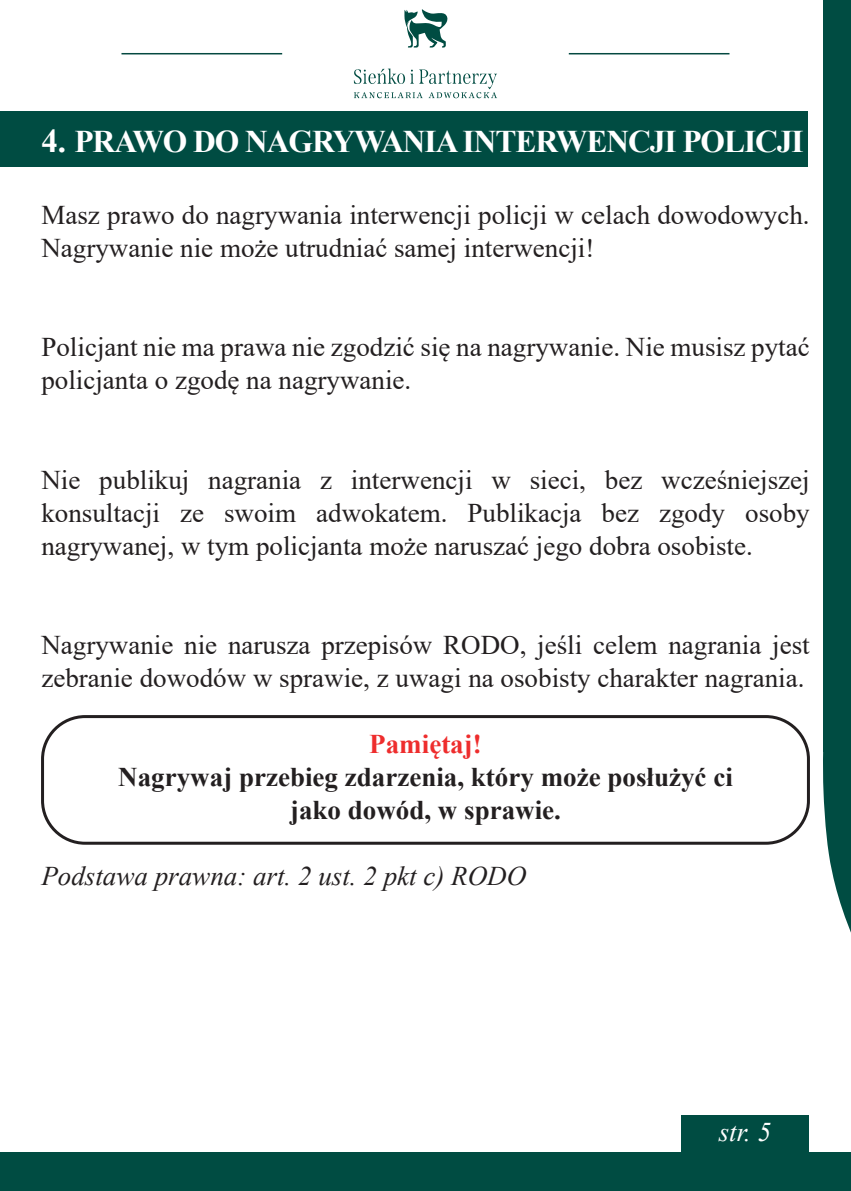
<style>
.page{position:relative;width:851px;height:1191px;background:#fff}
.page>*{position:absolute;margin:0;border:0;box-sizing:border-box;transform-origin:0 0}
.t1{font:700 31.5px "Times New Roman";letter-spacing:-.035em;color:#fff}
.t2{font:27px/33px "Times New Roman";color:#231f20}
.t3{font:700 27px/33px "Times New Roman";color:#231f20;text-align:center}
.t4{font:italic 27px "Times New Roman";color:#231f20}
.t5{font:700 27px "Times New Roman";color:#ee2d2d}
.t6{font:italic 27px "Times New Roman";color:#fff}
.s1{font-size:33px}
</style>
<div class="page">
<div style="left:823px;top:0;width:27px;height:751px;background:#004c42"></div>
<svg style="left:823px;top:751px;width:27px;height:179px"></svg>
<div style="left:0;top:1152px;width:850px;height:39px;background:#004c42"></div>
<hr style="left:121px;top:53px;width:161px;height:1px;background:#054941">
<hr style="left:568px;top:53px;width:161px;height:1px;background:#054941">
<svg style="left:404px;top:9px;width:44px;height:39px"></svg>
<svg style="left:354px;top:68px;width:143px;height:30px"></svg>
<div style="left:0;top:112px;width:808px;height:55px;background:#004c42"></div>
<div style="left:681px;top:1115px;width:127px;height:76px;background:#004c42"></div>
<div style="left:41px;top:715px;width:768px;height:129px;border:3px solid #231f20;border-radius:43px"></div>
<p class="t1" style="left:41px;top:118px;width:763px"><span class="s1">4.</span> PRAWO DO NAGRYWANIA INTERWENCJI POLICJI</p>
<p class="t2" style="left:41px;top:198px;width:769px">Masz prawo do nagrywania interwencji policji w celach dowodowych.<br>Nagrywanie nie może utrudniać samej interwencji!</p>
<p class="t2" style="left:41px;top:330px;width:769px">Policjant nie ma prawa nie zgodzić się na nagrywanie. Nie musisz pytać policjanta o zgodę na nagrywanie.</p>
<p class="t2" style="left:41px;top:462px;width:769px;text-align:justify">Nie publikuj nagrania z interwencji w sieci, bez wcześniejszej konsultacji ze swoim adwokatem. Publikacja bez zgody osoby nagrywanej, w tym policjanta może naruszać jego dobra osobiste.</p>
<p class="t2" style="left:41px;top:627px;width:769px">Nagrywanie nie narusza przepisów RODO, jeśli celem nagrania jest zebranie dowodów w sprawie, z uwagi na osobisty charakter nagrania.</p>
<p class="t5" style="left:369px;top:724px;width:114px">Pamiętaj!</p>
<p class="t3" style="left:118px;top:759px;width:616px">Nagrywaj przebieg zdarzenia, który może posłużyć ci jako dowód, w sprawie.</p>
<p class="t4" style="left:41px;top:857px;width:486px">Podstawa prawna: art. 2 ust. 2 pkt c) RODO</p>
<p class="t6" style="left:718px;top:1113px;width:54px">str. 5</p>
</div>
